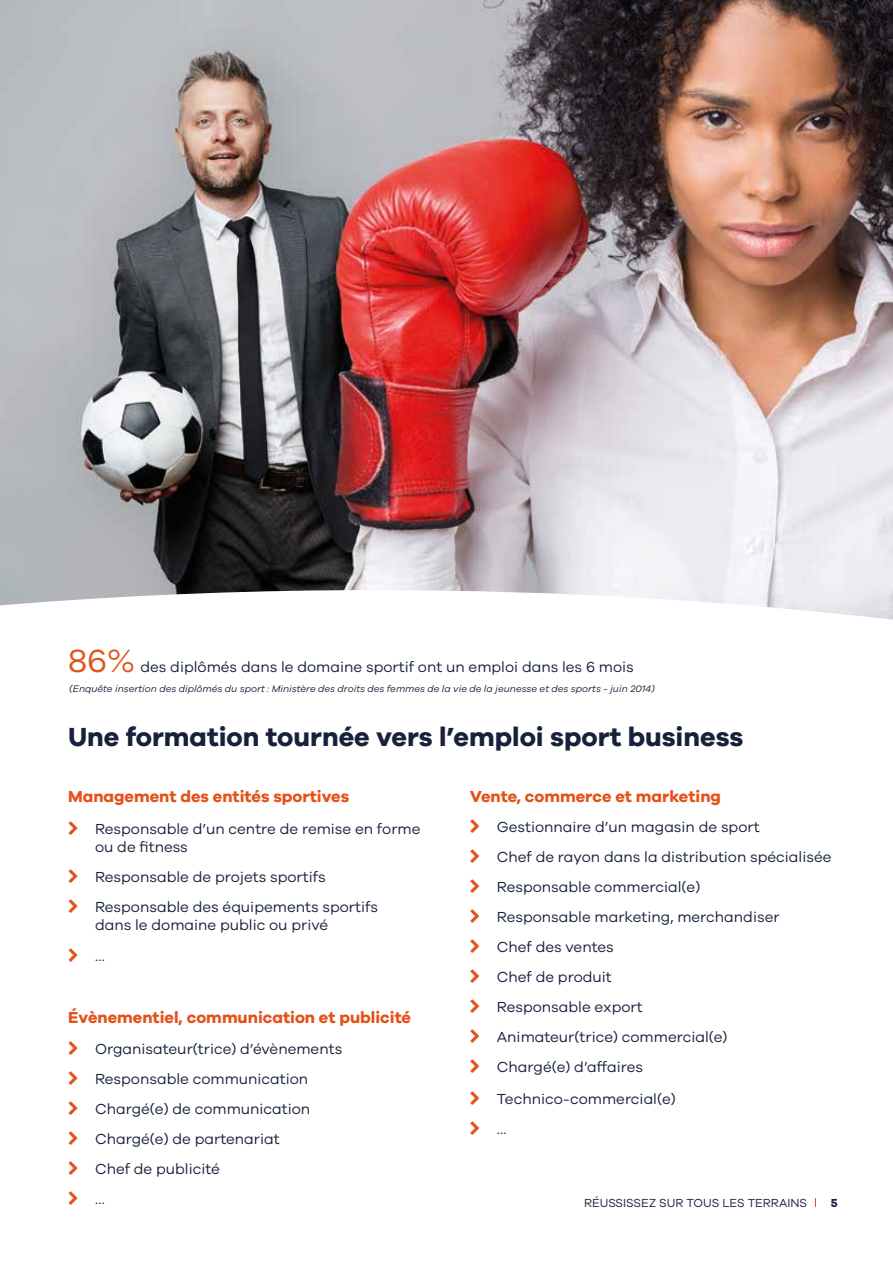
<style>
.page{position:relative;width:893px;height:1263px;background:#fff}
.page>*{position:absolute;margin:0;border:0;box-sizing:border-box;transform-origin:0 0}
.t1{font:700 27px "Galano Grotesque";color:#17213b}
.t2{font:700 16.5px "Galano Grotesque";color:#e45119}
.t3{font:15px/30px "Galano Grotesque";color:#17213b}
.t4{font:12px "Galano Grotesque";color:#17213b}
.t5{font:700 12px "Galano Grotesque";color:#17213b}
.t6{font:italic 9.75px "Galano Grotesque";color:#17213b}
.s1{font-size:33px;color:#e45119}
</style>
<div class="page">
<img style="left:0;top:0;width:893px;height:590px">
<svg style="left:0;top:590px;width:893px;height:617px"></svg>
<svg style="left:69px;top:821px;width:9px;height:14px"></svg>
<svg style="left:69px;top:869px;width:9px;height:14px"></svg>
<svg style="left:69px;top:899px;width:9px;height:14px"></svg>
<svg style="left:69px;top:949px;width:9px;height:13px"></svg>
<svg style="left:69px;top:1041px;width:9px;height:14px"></svg>
<svg style="left:69px;top:1071px;width:9px;height:14px"></svg>
<svg style="left:69px;top:1101px;width:9px;height:14px"></svg>
<svg style="left:69px;top:1131px;width:9px;height:14px"></svg>
<svg style="left:69px;top:1161px;width:9px;height:14px"></svg>
<svg style="left:69px;top:1191px;width:9px;height:14px"></svg>
<svg style="left:471px;top:820px;width:8px;height:13px"></svg>
<svg style="left:471px;top:850px;width:8px;height:13px"></svg>
<svg style="left:471px;top:880px;width:8px;height:13px"></svg>
<svg style="left:471px;top:910px;width:8px;height:13px"></svg>
<svg style="left:471px;top:940px;width:8px;height:13px"></svg>
<svg style="left:471px;top:970px;width:8px;height:13px"></svg>
<svg style="left:471px;top:1000px;width:8px;height:13px"></svg>
<svg style="left:471px;top:1030px;width:8px;height:13px"></svg>
<svg style="left:471px;top:1060px;width:8px;height:13px"></svg>
<svg style="left:471px;top:1091px;width:8px;height:14px"></svg>
<svg style="left:471px;top:1121px;width:8px;height:14px"></svg>
<p class="t3" style="left:68px;top:651px;width:567px"><span class="s1">86%</span> des diplômés dans le domaine sportif ont un emploi dans les 6 mois</p>
<p class="t6" style="left:69px;top:683px;width:587px">(Enquête insertion des diplômés du sport : Ministère des droits des femmes de la vie de la jeunesse et des sports - juin 2014)</p>
<h1 class="t1" style="left:68px;top:720px;width:677px">Une formation tournée vers l’emploi sport business</h1>
<p class="t2" style="left:68px;top:787px;width:283px">Management des entités sportives</p>
<p class="t3" style="left:95px;top:819px;width:327px;line-height:18px">Responsable d’un centre de remise en forme ou de fitness</p>
<p class="t3" style="left:95px;top:861px;width:285px">Responsable de projets sportifs<br>Responsable des équipements sportifs</p>
<p class="t3" style="left:95px;top:909px;width:235px;line-height:31.5px">dans le domaine public ou privé …</p>
<p class="t2" style="left:470px;top:787px;width:253px">Vente, commerce et marketing</p>
<p class="t3" style="left:497px;top:812px;width:336px">Gestionnaire d’un magasin de sport<br>Chef de rayon dans la distribution spécialisée<br>Responsable commercial(e)<br>Responsable marketing, merchandiser<br>Chef des ventes<br>Chef de produit<br>Responsable export<br>Animateur(trice) commercial(e)<br>Chargé(e) d’affaires</p>
<p class="t3" style="left:497px;top:1083px;width:180px">Technico-commercial(e) …</p>
<p class="t2" style="left:68px;top:1007px;width:344px">évènementiel, communication et publicité</p>
<p class="t3" style="left:95px;top:1033px;width:249px">Organisateur(trice) d’évènements<br>Responsable communication<br>Chargé(e) de communication<br>Chargé(e) de partenariat<br>Chef de publicité<br>…</p>
<p class="t4" style="left:584px;top:1195px;width:225px">RÉUSSISSEZ SUR TOUS LES TERRAINS</p>
<p class="t5" style="left:831px;top:1195px;width:8px">5</p>
</div>
